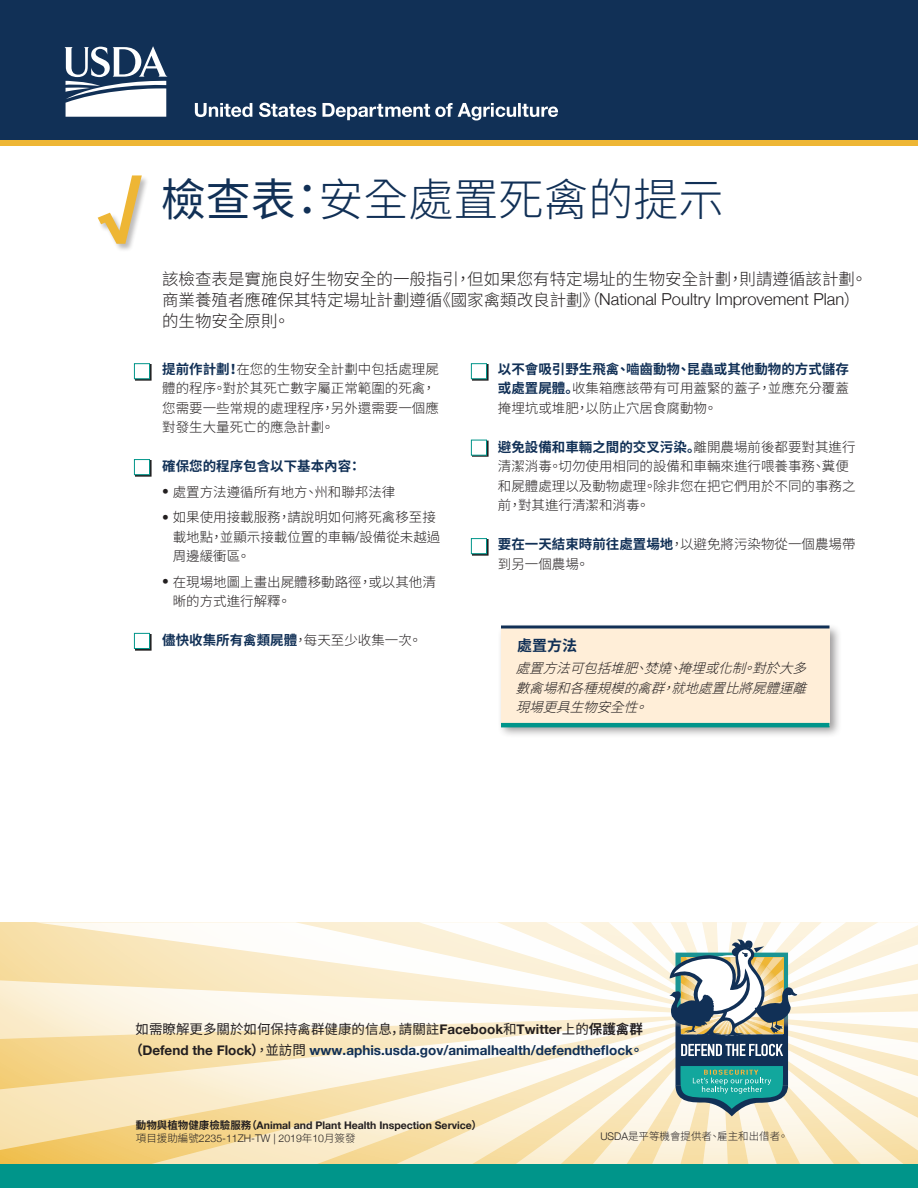
<style>
.page{position:relative;width:918px;height:1188px;background:#fff}
.page>*{position:absolute;margin:0;border:0;box-sizing:border-box;transform-origin:0 0}
.t1{font:700 68.25px "Helvetica Neue";color:#eeb635;scale:1.12 1}
.t2{font:300 45px "Noto Sans CJ Ktc";color:#113056}
.t3{font:300 16.5px/21px "Noto Sans CJ Ktc";color:#231f20}
.t4{font:700 15px "Noto Sans CJ Ktc";color:#113056}
.t5{font:300 13.5px/19.5px "Noto Sans CJ Ktc";color:#231f20}
.t6{font:700 13.5px/20.7px "Helvetica Neue";color:#113056;text-align:center}
.t7{font:italic 300 13.5px/19.5px "Noto Sans CJ Ktc";color:#231f20;text-align:justify}
.t8{font:700 13.5px "Noto Sans CJ Ktc";color:#113056}
.t9{font:700 10.5px "Helvetica Neue";color:#231f20}
.t10{font:300 10.5px "Helvetica Neue";color:#231f20}
.t11{font:300 10.5px "Noto Sans CJ Ktc";color:#231f20}
.s1{font-family:"Noto Sans CJKTC Regular";font-weight:400}
.s2{font-family:"Helvetica Neue"}
.s3{font-weight:700;color:#113056}
.s4{font-weight:300;color:#231f20}
.s5{font-family:"Noto Sans CJKTC Regular";font-weight:400;color:#231f20}
.s6{color:#231f20}
.s7{font-family:"Noto Sans CJ Ktc";color:#231f20}
.s8{font-family:"Noto Sans CJ Ktc"}
</style>
<div class="page">
<svg style="left:0;top:922px;width:918px;height:242px"></svg>
<div style="left:0;top:0;width:918px;height:141px;background:#113056"></div>
<svg style="left:195px;top:103px;width:363px;height:17px"></svg>
<svg style="left:64px;top:46px;width:104px;height:71px"></svg>
<div style="left:0;top:1164px;width:918px;height:24px;background:#00958a"></div>
<div style="left:0;top:140px;width:918px;height:6px;background:#eeb635"></div>
<div style="left:97px;top:176px;width:53px;height:76px;background:#231f20;opacity:.3"></div>
<svg style="left:135px;top:364px;width:16px;height:16px"></svg>
<div style="left:134px;top:363px;width:16px;height:16px;background:#fff;border:1px solid #00958a"></div>
<svg style="left:135px;top:460px;width:16px;height:16px"></svg>
<div style="left:134px;top:459px;width:16px;height:16px;background:#fff;border:1px solid #00958a"></div>
<svg style="left:472px;top:441px;width:16px;height:16px"></svg>
<div style="left:471px;top:440px;width:16px;height:16px;background:#fff;border:1px solid #00958a"></div>
<svg style="left:472px;top:364px;width:16px;height:16px"></svg>
<div style="left:471px;top:363px;width:16px;height:16px;background:#fff;border:1px solid #00958a"></div>
<div style="left:135px;top:634px;width:16px;height:16px;background:#231f20"></div>
<div style="left:134px;top:633px;width:16px;height:16px;background:#fff;border:1px solid #00958a"></div>
<svg style="left:472px;top:539px;width:16px;height:16px"></svg>
<div style="left:471px;top:538px;width:16px;height:16px;background:#fff;border:1px solid #00958a"></div>
<svg style="left:670px;top:939px;width:127px;height:177px"></svg>
<div style="left:497px;top:623px;width:345px;height:115px;background:#231f20;opacity:.45"></div>
<div style="left:501px;top:627px;width:329px;height:99px;background:#ffeed8"></div>
<hr style="left:501px;top:625px;width:329px;height:3px;background:#113056">
<hr style="left:501px;top:723px;width:329px;height:4px;background:#00958a">
<p class="t1" style="left:98px;top:163px;width:40px">√</p>
<p class="t2" style="left:161px;top:174px;width:564px"><span class="s1">檢查表：</span>安全處置死禽的提示</p>
<p class="t3" style="left:162px;top:268px;width:707px">該檢查表是實施良好生物安全的一般指引，但如果您有特定場址的生物安全計劃，則請遵循該計劃。商業養殖者應確保其特定場址計劃遵循《國家禽類改良計劃》（<span class="s2">National Poultry Improvement Plan</span>）的生物安全原則。</p>
<p class="t5" style="left:162px;top:359px;width:278px"><span class="s3">提前作計劃！</span>在您的生物安全計劃中包括處理屍體的程序。對於其死亡數字屬正常範圍的死禽，您需要一些常規的處理程序，另外還需要一個應對發生大量死亡的應急計劃。</p>
<p class="t8" style="left:162px;top:459px;width:201px">確保您的程序包含以下基本內容：</p>
<p class="t5" style="left:162px;top:482px;width:235px"><span class="s2">•</span> 處置方法遵循所有地方、州和聯邦法律</p>
<p class="t5" style="left:173px;top:508px;width:269px;text-indent:-11px"><span class="s2">•</span> 如果使用接載服務，請說明如何將死禽移至接載地點，並顯示接載位置的車輛<span class="s2">/</span>設備從未越過周邊緩衝區。</p>
<p class="t5" style="left:173px;top:572px;width:265px;text-indent:-11px"><span class="s2">•</span> 在現場地圖上畫出屍體移動路徑，或以其他清晰的方式進行解釋。</p>
<p class="t8" style="left:162px;top:633px;width:261px">儘快收集所有禽類屍體<span class="s4">，每天至少收集一次。</span></p>
<p class="t5" style="left:498px;top:359px;width:352px;text-align:justify"><span class="s3">以不會吸引野生飛禽、嚙齒動物、昆蟲或其他動物的方式儲存或處置屍體。</span>收集箱應該帶有可用蓋緊的蓋子，並應充分覆蓋掩埋坑或堆肥，以防止穴居食腐動物。</p>
<p class="t5" style="left:498px;top:437px;width:359px"><span class="s3">避免設備和車輛之間的交叉污染。</span>離開農場前後都要對其進行清潔消毒。切勿使用相同的設備和車輛來進行喂養事務、糞便和屍體處理以及動物處理。除非您在把它們用於不同的事務之前，對其進行清潔和消毒。</p>
<p class="t5" style="left:498px;top:535px;width:359px"><span class="s3">要在一天結束時前往處置場地</span>，以避免將污染物從一個農場帶到另一個農場。</p>
<p class="t4" style="left:517px;top:637px;width:61px">處置方法</p>
<p class="t7" style="left:516px;top:659px;width:302px">處置方法可包括堆肥、焚燒、掩埋或化制。對於大多數禽場和各種規模的禽群，就地處置比將屍體運離現場更具生物安全性。</p>
<p class="t6" style="left:130px;top:1019px;width:515px"><span class="s5">如需瞭解更多關於如何保持禽群健康的信息，請關註</span><span class="s6">Facebook</span><span class="s5">和</span><span class="s6">Twitter</span><span class="s5">上的</span><span class="s7">保護禽群（</span><span class="s6">Defend the Flock</span><span class="s7">）</span><span class="s5">，並訪問</span> www.aphis.usda.gov/animalhealth/defendtheflock<span class="s8">。</span></p>
<p class="t9" style="left:136px;top:1119px;width:348px"><span class="s8">動物與植物健康檢驗服務（</span>Animal and Plant Health Inspection Service<span class="s8">）</span></p>
<p class="t10" style="left:136px;top:1131px;width:221px"><span class="s8">項目援助編號</span>2235-11ZH-TW | 2019<span class="s8">年</span>10<span class="s8">月簽發</span></p>
<p class="t11" style="left:600px;top:1130px;width:189px"><span class="s2">USDA</span>是平等機會提供者、雇主和出借者。</p>
</div>
